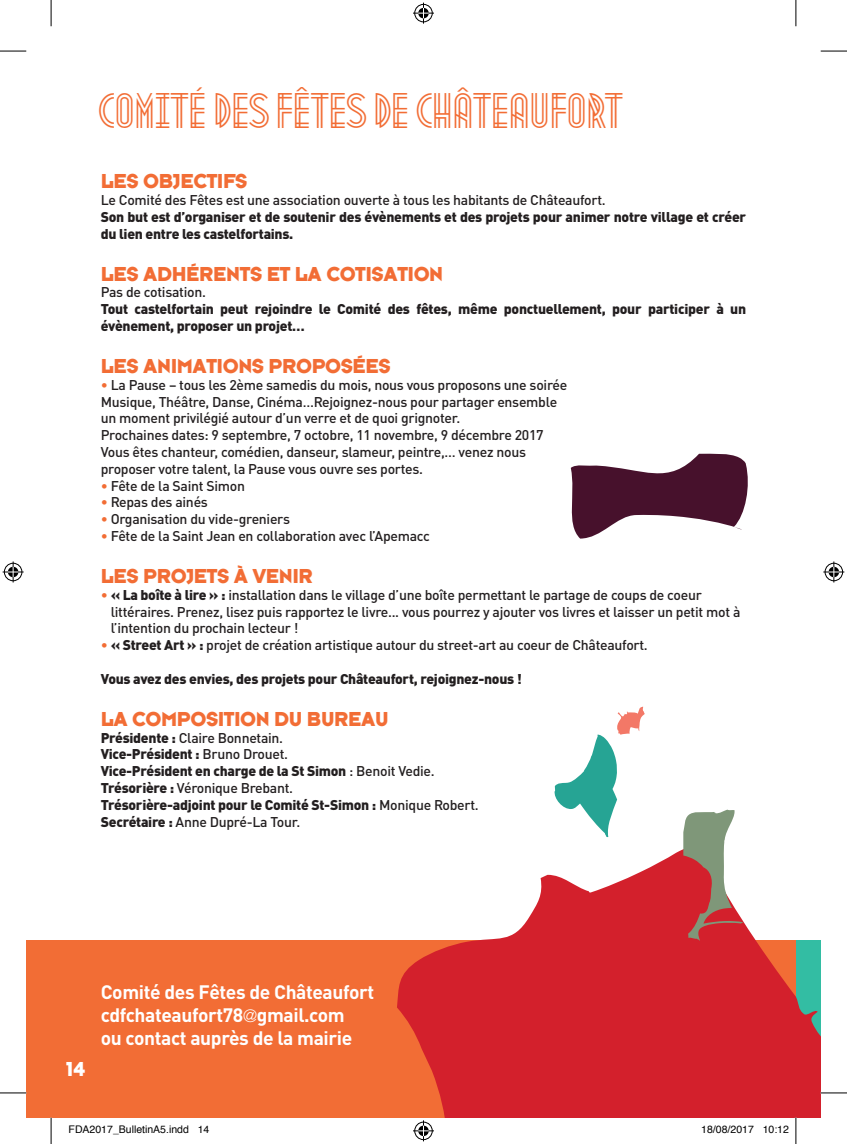
<style>
.page{position:relative;width:847px;height:1144px;background:#fff}
.page>*{position:absolute;margin:0;border:0;box-sizing:border-box;transform-origin:0 0}
.t1{font:43.75px "Metropolis 1920";letter-spacing:-.04em;color:#f26d35}
.t2{font:21px "Typeface Six";letter-spacing:-.02em;color:#f26d35}
.t3{font:21px "Typeface Six";color:#fff}
.t4{font:700 19.25px/23.1px "DIN";letter-spacing:-.02em;color:#fff}
.t5{font:500 14px/16.8px "DIN Pro";letter-spacing:-.02em;color:#231f20}
.t6{font:900 14px/16.8px "DIN";letter-spacing:-.02em;color:#231f20}
.t7{font:10.5px "Helvetica";color:#000}
.s1{color:#f26d35}
.s2{font-family:"DIN";font-weight:900}
.s3{font-weight:900}
.s4{font-family:"DIN Pro";font-weight:500}
.s5{font-family:"Helvetica Neue LT Std";font-weight:300;font-stretch:condensed;font-size:17.5px}
</style>
<div class="page">
<div style="left:26px;top:940px;width:769px;height:178px;background:#f26d35"></div>
<svg style="left:397px;top:837px;width:423px;height:281px;fill:#d3202c"></svg>
<svg style="left:570px;top:453px;width:178px;height:86px"></svg>
<svg style="left:683px;top:810px;width:60px;height:130px"></svg>
<svg style="left:554px;top:706px;width:90px;height:131px"></svg>
<svg style="left:0;top:51px;width:26px;height:1px"></svg>
<svg style="left:820px;top:51px;width:26px;height:1px"></svg>
<svg style="left:0;top:1092px;width:26px;height:1px"></svg>
<svg style="left:820px;top:1092px;width:26px;height:1px"></svg>
<svg style="left:51px;top:0;width:1px;height:26px"></svg>
<svg style="left:51px;top:1118px;width:1px;height:26px"></svg>
<svg style="left:795px;top:0;width:1px;height:26px"></svg>
<svg style="left:795px;top:1118px;width:1px;height:26px"></svg>
<svg style="left:413px;top:3px;width:21px;height:21px"></svg>
<svg style="left:413px;top:1120px;width:21px;height:21px"></svg>
<svg style="left:3px;top:561px;width:21px;height:21px"></svg>
<svg style="left:823px;top:561px;width:21px;height:21px"></svg>
<h1 class="t1" style="left:101px;top:75px;width:527px">COMITÉ DES FÊTES DE CHÂTEAUFORT</h1>
<h2 class="t2" style="left:101px;top:168px;width:148px">LES OBJECTIFS</h2>
<p class="t5" style="left:101px;top:190px;width:506px">Le Comité des Fêtes est une association ouverte à tous les habitants de Châteaufort.</p>
<p class="t6" style="left:101px;top:207px;width:646px">Son but est d’organiser et de soutenir des évènements et des projets pour animer notre village et créer du lien entre les castelfortains.</p>
<h2 class="t2" style="left:101px;top:261px;width:344px">LES ADHÉRENTS ET LA COTISATION</h2>
<p class="t5" style="left:101px;top:282px;width:107px">Pas de cotisation.</p>
<p class="t6" style="left:101px;top:300px;width:646px">Tout castelfortain peut rejoindre le Comité des fêtes, même ponctuellement, pour participer à un évènement, proposer un projet…</p>
<h2 class="t2" style="left:101px;top:353px;width:291px">LES ANIMATIONS PROPOSÉES</h2>
<p class="t5" style="left:101px;top:375px;width:468px"><span class="s1">•</span> La Pause – tous les 2ème samedis du mois, nous vous proposons une soirée Musique, Théâtre, Danse, Cinéma…Rejoignez-nous pour partager ensemble un moment privilégié autour d’un verre et de quoi grignoter.<br>Prochaines dates: 9 septembre, 7 octobre, 11 novembre, 9 décembre 2017<br>Vous êtes chanteur, comédien, danseur, slameur, peintre,… venez nous proposer votre talent, la Pause vous ouvre ses portes.</p>
<p class="t5" style="left:101px;top:475px;width:146px"><span class="s1">•</span> Fête de la Saint Simon</p>
<p class="t5" style="left:101px;top:492px;width:109px"><span class="s1">•</span> Repas des ainés</p>
<p class="t5" style="left:101px;top:509px;width:191px"><span class="s1">•</span> Organisation du vide-greniers</p>
<p class="t5" style="left:101px;top:526px;width:331px"><span class="s1">•</span> Fête de la Saint Jean en collaboration avec l’Apemacc</p>
<h2 class="t2" style="left:101px;top:563px;width:214px">LES PROJETS À VENIR</h2>
<p class="t5" style="left:111px;top:585px;width:631px;text-indent:-10px"><span class="s1">•</span> <span class="s2">« La boîte à lire » :</span> installation dans le village d’une boîte permettant le partage de coups de coeur littéraires. Prenez, lisez puis rapportez le livre... vous pourrez y ajouter vos livres et laisser un petit mot à l’intention du prochain lecteur !</p>
<p class="t5" style="left:101px;top:635px;width:548px"><span class="s1">•</span> <span class="s2">« Street Art » :</span> projet de création artistique autour du street-art au coeur de Châteaufort.</p>
<p class="t6" style="left:101px;top:669px;width:422px">Vous avez des envies, des projets pour Châteaufort, rejoignez-nous !</p>
<h2 class="t2" style="left:101px;top:706px;width:289px">LA COMPOSITION DU BUREAU</h2>
<p class="t5" style="left:101px;top:727px;width:184px"><span class="s3">Présidente :</span> Claire Bonnetain.</p>
<p class="t6" style="left:101px;top:745px;width:335px">Vice-Président : <span class="s4">Bruno Drouet.<br></span>Vice-Président en charge de la St Simon <span class="s4">: Benoit Vedie.</span></p>
<p class="t5" style="left:101px;top:778px;width:194px"><span class="s2">Trésorière :</span> Véronique Brebant.</p>
<p class="t6" style="left:101px;top:795px;width:379px">Trésorière-adjoint pour le Comité St-Simon : <span class="s4">Monique Robert.</span></p>
<p class="t5" style="left:101px;top:811px;width:201px"><span class="s2">Secrétaire :</span> Anne Dupré-La Tour.</p>
<h2 class="t3" style="left:66px;top:1056px;width:21px">14</h2>
<h3 class="t4" style="left:101px;top:979px;width:275px">Comité des Fêtes de Châteaufort cdfchateaufort78<span class="s5">@</span>gmail.com<br>ou contact auprès de la mairie</h3>
<p class="t7" style="left:69px;top:1122px;width:142px">FDA2017_BulletinA5.indd 14</p>
<p class="t7" style="left:701px;top:1122px;width:89px">18/08/2017 10:12</p>
</div>
